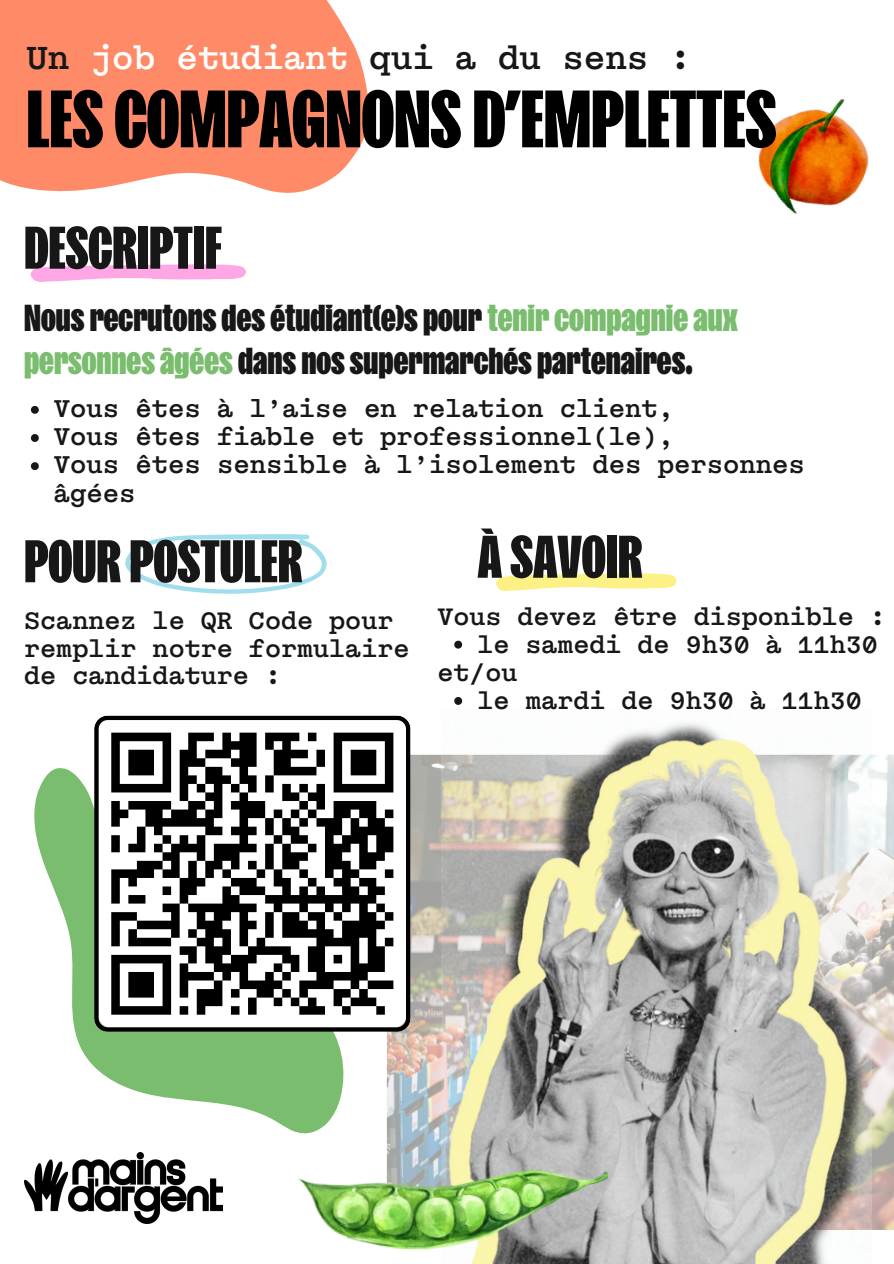
<style>
.page{position:relative;width:894px;height:1264px;background:#fff}
.page>*{position:absolute;margin:0;border:0;box-sizing:border-box;transform-origin:0 0}
.t1{font:81.15px "Sans Plomb Super";color:#000}
.t2{font:60px "Sans Plomb Super";color:#171717}
.t3{font:37.5px/43.8px "Sans Plomb Super";color:#171717}
.t4{font:700 31.5px "ABC Simon Mono";color:#171717}
.t5{font:700 24px/28.2px "ABC Simon Mono";color:#171717}
.t6{font:700 23.55px/27.9px "ABC Simon Mono";color:#171717}
.s1{color:#feffff}
.s2{color:#7abd6e}
</style>
<div class="page">
<svg style="left:0;top:0;width:369px;height:275px;fill:#ff8a68"></svg>
<svg style="left:31px;top:264px;width:215px;height:18px"></svg>
<svg style="left:125px;top:534px;width:201px;height:60px"></svg>
<img style="left:24px;top:1152px;width:198px;height:71px">
<svg style="left:496px;top:573px;width:180px;height:17px;background:#fdf39c"></svg>
<svg style="left:34px;top:768px;width:353px;height:371px;fill:#7abd6e"></svg>
<img style="left:387px;top:754px;width:506px;height:475px">
<img style="left:441px;top:723px;width:430px;height:540px">
<svg style="left:94px;top:715px;width:316px;height:316px"></svg>
<img style="left:758px;top:98px;width:111px;height:116px">
<img style="left:297px;top:1162px;width:310px;height:101px">
<svg style="left:31px;top:406px;width:8px;height:8px"></svg>
<svg style="left:31px;top:434px;width:8px;height:8px"></svg>
<svg style="left:31px;top:462px;width:8px;height:8px"></svg>
<svg style="left:454px;top:640px;width:8px;height:8px"></svg>
<svg style="left:454px;top:697px;width:8px;height:8px"></svg>
<p class="t4" style="left:27px;top:38px;width:666px">Un <span class="s1">job étudiant</span> qui a du sens :</p>
<p class="t1" style="left:27px;top:60px;width:751px">LESCOMPAGNONS D’EMPLETTES</p>
<p class="t2" style="left:24px;top:204px;width:199px">DESCRIPTIF</p>
<h5 class="t3" style="left:24px;top:290px;width:714px">Nousrecrutons desétudiant(e)s pour<span class="s2">tenircompagnieaux personnesâgées</span> dans nossupermarchés partenaires.</h5>
<h2 class="t5" style="left:54px;top:395px;width:622px">Vous êtes à l’aise en relation client,</h2>
<p class="t5" style="left:54px;top:423px;width:622px">Vous êtes fiable et professionnel(le),</p>
<h1 class="t5" style="left:54px;top:451px;width:752px">Vous êtes sensible à l’isolement des personnes âgées</h1>
<p class="t2" style="left:24px;top:517px;width:280px">POUR POSTULER</p>
<p class="t6" style="left:24px;top:607px;width:387px">Scannez le QR Code pour remplir notre formulaire de candidature :</p>
<p class="t2" style="left:477px;top:513px;width:166px">À SAVOIR</p>
<h2 class="t6" style="left:437px;top:603px;width:450px">Vous devez être disponible :</h2>
<h2 class="t6" style="left:477px;top:631px;width:402px">le samedi de 9h30 à 11h30</h2>
<h5 class="t6" style="left:437px;top:659px;width:82px">et/ou</h5>
<p class="t6" style="left:477px;top:687px;width:386px">le mardi de 9h30 à 11h30</p>
</div>
